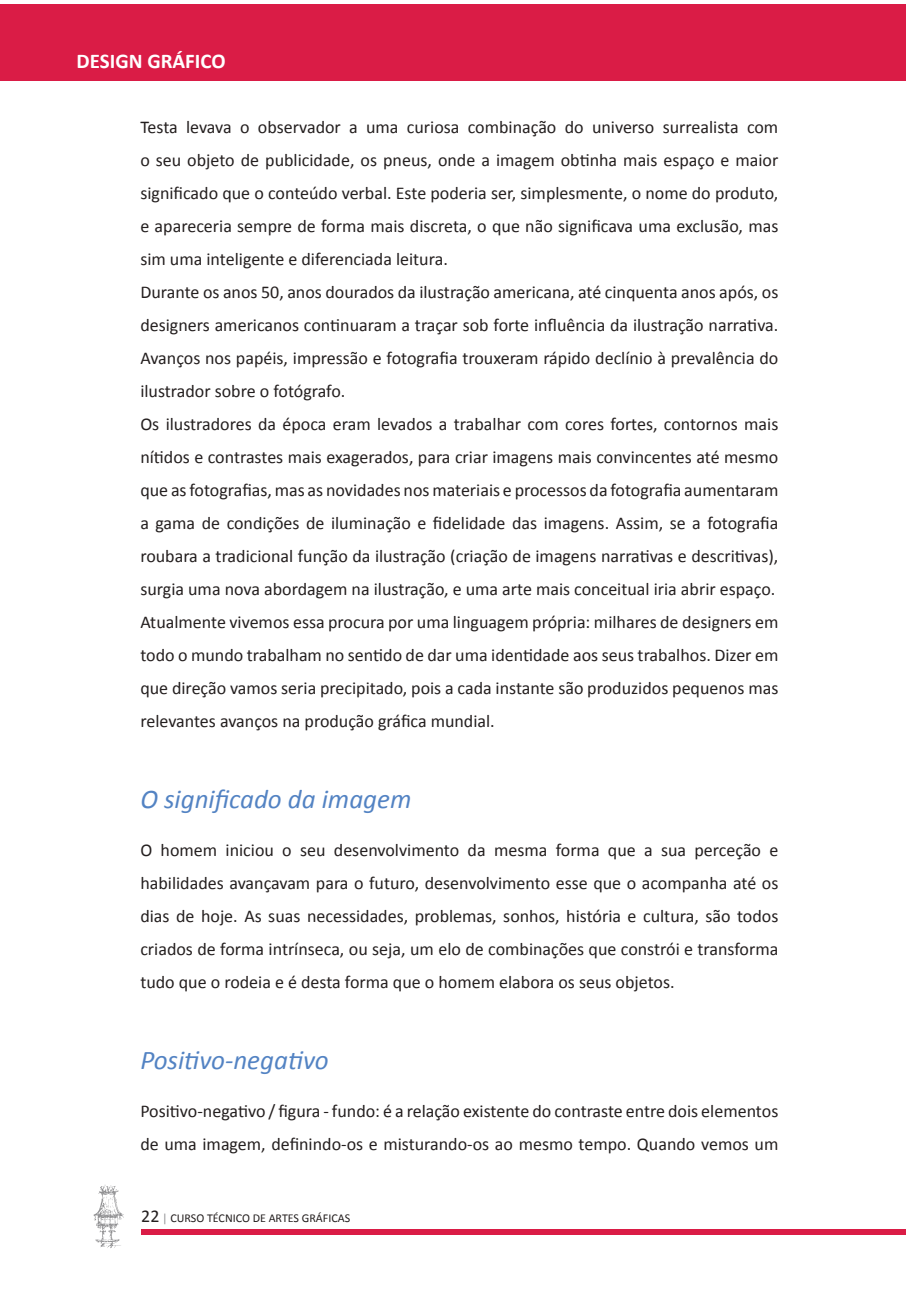
<style>
.page{position:relative;width:906px;height:1289px;background:#fff}
.page>*{position:absolute;margin:0;border:0;box-sizing:border-box;transform-origin:0 0}
.t1{font:italic 27px "Calibri";color:#5383c3}
.t2{font:700 21px "Calibri";color:#fff}
.t3{font:18px/33px "Calibri";color:#241f1f}
.t4{font:12px "Calibri";color:#241f1f}
.s1{font-size:18px}
.s2{color:#919193}
</style>
<div class="page">
<div style="left:141px;top:1229px;width:765px;height:5px;background:#da1c46"></div>
<div style="left:0;top:5px;width:906px;height:76px;background:#da1c46"></div>
<svg style="left:93px;top:1185px;width:31px;height:63px"></svg>
<p class="t2" style="left:77px;top:47px;width:151px">DESIGN GRÁFICO</p>
<p class="t3" style="left:140px;top:110px;width:639px">Testa levava o observador a uma curiosa combinação do universo surrealista com o seu objeto de publicidade, os pneus, onde a imagem obtinha mais espaço e maior significado que o conteúdo verbal. Este poderia ser, simplesmente, o nome do produto, e apareceria sempre de forma mais discreta, o que não significava uma exclusão, mas sim uma inteligente e diferenciada leitura.<br>Durante os anos 50, anos dourados da ilustração americana, até cinquenta anos após, os designers americanos continuaram a traçar sob forte influência da ilustração narrativa.<br>Avanços nos papéis, impressão e fotografia trouxeram rápido declínio à prevalência do ilustrador sobre o fotógrafo.<br>Os ilustradores da época eram levados a trabalhar com cores fortes, contornos mais nítidos e contrastes mais exagerados, para criar imagens mais convincentes até mesmo que as fotografias, mas as novidades nos materiais e processos da fotografia aumentaram a gama de condições de iluminação e fidelidade das imagens. Assim, se a fotografia roubara a tradicional função da ilustração (criação de imagens narrativas e descritivas), surgia uma nova abordagem na ilustração, e uma arte mais conceitual iria abrir espaço.<br>Atualmente vivemos essa procura por uma linguagem própria: milhares de designers em todo o mundo trabalham no sentido de dar uma identidade aos seus trabalhos. Dizer em que direção vamos seria precipitado, pois a cada instante são produzidos pequenos mas relevantes avanços na produção gráfica mundial.</p>
<h1 class="t1" style="left:140px;top:780px;width:272px">O significado da imagem</h1>
<p class="t3" style="left:140px;top:833px;width:639px;text-align:justify">O homem iniciou o seu desenvolvimento da mesma forma que a sua perceção e habilidades avançavam para o futuro, desenvolvimento esse que o acompanha até os dias de hoje. As suas necessidades, problemas, sonhos, história e cultura, são todos criados de forma intrínseca, ou seja, um elo de combinações que constrói e transforma tudo que o rodeia e é desta forma que o homem elabora os seus objetos.</p>
<h1 class="t1" style="left:140px;top:1041px;width:190px">Positivo-negativo</h1>
<p class="t3" style="left:140px;top:1094px;width:639px">Positivo-negativo / figura - fundo: é a relação existente do contraste entre dois elementos de uma imagem, definindo-os e misturando-os ao mesmo tempo. Quando vemos um</p>
<p class="t4" style="left:141px;top:1210px;width:211px"><span class="s1">22</span> <span class="s2">|</span> CURSO TÉCNICO DE ARTES GRÁFICAS</p>
</div>
